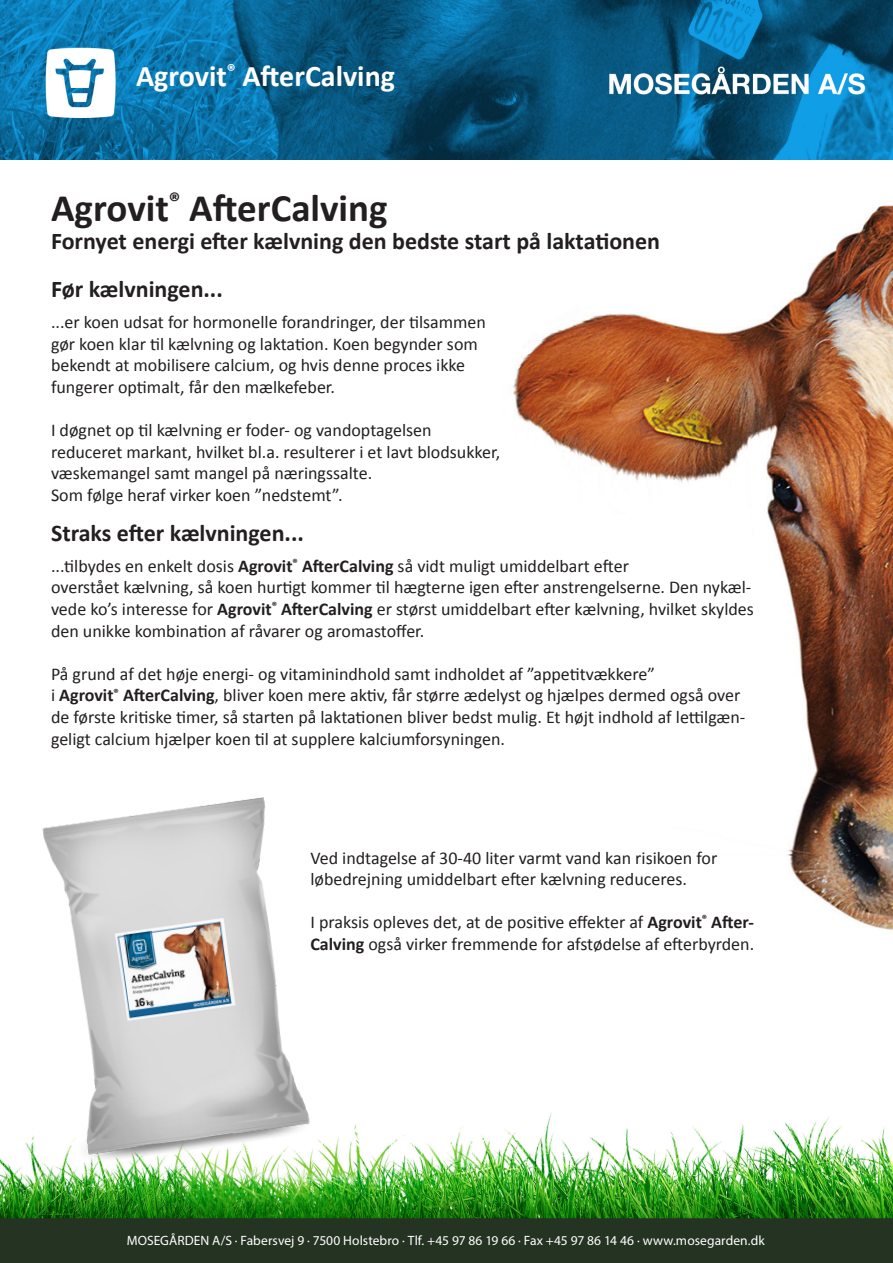
<style>
.page{position:relative;width:893px;height:1263px;background:#fff}
.page>*{position:absolute;margin:0;border:0;box-sizing:border-box;transform-origin:0 0}
.t1{font:700 39px "Calibri";color:#231f20}
.t2{font:700 30px "Calibri";color:#fff}
.t3{font:700 24px "Calibri";color:#231f20}
.t4{font:18px/21.6px "Calibri";color:#231f20}
.t5{font:13.5px "Myriad Pro";letter-spacing:.005em;color:#fff}
.s1{font-weight:700}
</style>
<div class="page">
<img style="left:513px;top:205px;width:380px;height:726px">
<img style="left:0;top:0;width:893px;height:159px">
<img style="left:0;top:1112px;width:893px;height:151px">
<img style="left:34px;top:797px;width:291px;height:395px">
<p class="t2" style="left:136px;top:56px;width:260px">Agrovit<sup>®</sup> AfterCalving</p>
<p class="t1" style="left:51px;top:183px;width:338px">Agrovit<sup>®</sup> AfterCalving</p>
<p class="t3" style="left:51px;top:226px;width:611px">Fornyet energi efter kælvning den bedste start på laktationen</p>
<p class="t3" style="left:51px;top:274px;width:173px">Før kælvningen...</p>
<p class="t4" style="left:51px;top:311px;width:436px">...er koen udsat for hormonelle forandringer, der tilsammen</p>
<p class="t4" style="left:51px;top:333px;width:428px">gør koen klar til kælvning og laktation. Koen begynder som</p>
<p class="t4" style="left:51px;top:355px;width:416px">bekendt at mobilisere calcium, og hvis denne proces ikke</p>
<p class="t4" style="left:51px;top:376px;width:285px">fungerer optimalt, får den mælkefeber.</p>
<p class="t4" style="left:51px;top:419px;width:451px">I døgnet op til kælvning er foder- og vandoptagelsen reduceret markant, hvilket bl.a. resulterer i et lavt blodsukker,</p>
<p class="t4" style="left:51px;top:463px;width:323px">væskemangel samt mangel på næringssalte.</p>
<p class="t4" style="left:51px;top:484px;width:293px">Som følge heraf virker koen ”nedstemt”.</p>
<p class="t3" style="left:51px;top:518px;width:254px">Straks efter kælvningen...</p>
<p class="t4" style="left:51px;top:555px;width:579px">...tilbydes en enkelt dosis <span class="s1">Agrovit</span><sup>®</sup> <span class="s1">AfterCalving</span> så vidt muligt umiddelbart efter</p>
<p class="t4" style="left:51px;top:577px;width:704px">overstået kælvning, så koen hurtigt kommer til hægterne igen efter anstrengelserne. Den nykæl&shy;vede ko’s interesse for <span class="s1">Agrovit</span><sup>®</sup> <span class="s1">AfterCalving</span> er størst umiddelbart efter kælvning, hvilket skyldes den unikke kombination af råvarer og aromastoffer.</p>
<p class="t4" style="left:51px;top:663px;width:605px">På grund af det høje energi- og vitaminindhold samt indholdet af ”appetitvækkere”</p>
<p class="t4" style="left:51px;top:685px;width:696px">i <span class="s1">Agrovit</span><sup>®</sup> <span class="s1">AfterCalving</span>, bliver koen mere aktiv, får større ædelyst og hjælpes dermed også over de første kritiske timer, så starten på laktationen bliver bedst mulig. Et højt indhold af lettilgæn&shy;geligt calcium hjælper koen til at supplere kalciumforsyningen.</p>
<p class="t4" style="left:310px;top:847px;width:408px">Ved indtagelse af 30-40 liter varmt vand kan risikoen for løbedrejning umiddelbart efter kælvning reduceres.</p>
<p class="t4" style="left:310px;top:912px;width:445px">I praksis opleves det, at de positive effekter af <span class="s1">Agrovit</span><sup>®</sup> <span class="s1">After-<br>Calving</span> også virker fremmende for afstødelse af efterbyrden.</p>
<p class="t5" style="left:127px;top:1232px;width:639px">MOSEGÅRDEN A/S · Fabersvej 9 · 7500 Holstebro · Tlf. +45 97 86 19 66 · Fax +45 97 86 14 46 · www.mosegarden.dk</p>
</div>
